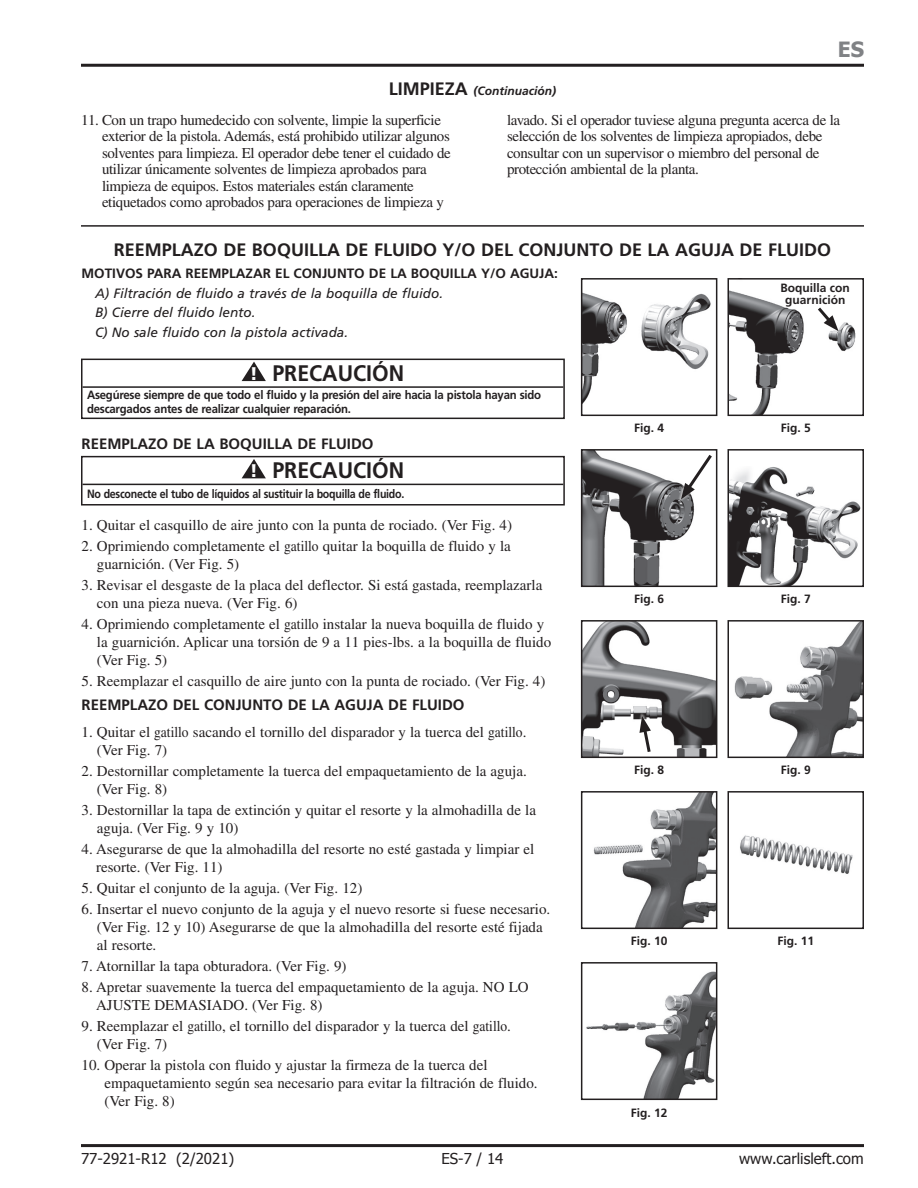
<style>
.page{position:relative;width:918px;height:1188px;background:#fff}
.page>*{position:absolute;margin:0;border:0;box-sizing:border-box;transform-origin:0 0}
.t1{font:700 22.5px "Frutiger";color:#231f20;scale:.95 1}
.t2{font:700 21px "Tahoma";color:#808285}
.t3{font:700 18px "Frutiger";color:#231f20}
.t4{font:15px/18px "Times";color:#231f20}
.t5{font:15px/16.5px "Times";letter-spacing:-.025em;color:#231f20}
.t6{font:700 15px "Frutiger";color:#231f20}
.t7{font:15px "Tahoma";color:#231f20}
.t8{font:italic 13.5px/19.5px "Frutiger";color:#231f20}
.t9{font:700 13.5px "Frutiger";color:#231f20}
.t10{font:700 12px/13.5px "Frutiger";letter-spacing:-.02em;color:#231f20;scale:.95 1}
.t11{font:700 12px "Frutiger";letter-spacing:-.02em;color:#231f20;scale:.89 1}
.t12{font:700 12px "Frutiger";letter-spacing:-.02em;color:#231f20}
.t13{font:italic 700 12px "Frutiger";color:#231f20}
.t14{font:700 12px/12px "Frutiger";color:#231f20;text-align:center}
.s1{font-style:normal;font-size:18px}
.s2{font-weight:900;font-size:18.3px;color:#fff}
</style>
<div class="page">
<hr style="left:81px;top:225px;width:783px;height:2px;background:#231f20">
<img style="left:734px;top:623px;width:127px;height:132px">
<div style="left:728px;top:620px;width:136px;height:138px;border:2px solid #231f20"></div>
<img style="left:586px;top:971px;width:128px;height:126px">
<div style="left:581px;top:962px;width:136px;height:138px;border:2px solid #231f20"></div>
<hr style="left:83px;top:386px;width:480px;height:2px;background:#231f20">
<svg style="left:242px;top:362px;width:24px;height:19px"></svg>
<div style="left:81px;top:359px;width:484px;height:60px;border:2px solid #231f20"></div>
<hr style="left:83px;top:484px;width:480px;height:1px;background:#231f20">
<svg style="left:242px;top:459px;width:24px;height:19px"></svg>
<div style="left:81px;top:456px;width:484px;height:50px;border:2px solid #231f20"></div>
<img style="left:584px;top:293px;width:127px;height:109px">
<div style="left:581px;top:278px;width:136px;height:138px;border:2px solid #231f20"></div>
<img style="left:731px;top:467px;width:130px;height:117px">
<div style="left:728px;top:449px;width:136px;height:138px;border:2px solid #231f20"></div>
<img style="left:584px;top:452px;width:111px;height:132px">
<div style="left:581px;top:449px;width:136px;height:138px;border:2px solid #231f20"></div>
<svg style="left:678px;top:453px;width:17px;height:49px"></svg>
<svg style="left:681px;top:451px;width:34px;height:48px"></svg>
<img style="left:584px;top:623px;width:130px;height:132px">
<div style="left:581px;top:620px;width:136px;height:138px;border:2px solid #231f20"></div>
<svg style="left:637px;top:713px;width:17px;height:41px"></svg>
<svg style="left:639px;top:716px;width:14px;height:39px"></svg>
<img style="left:731px;top:291px;width:125px;height:122px">
<div style="left:728px;top:278px;width:136px;height:138px;border:2px solid #231f20"></div>
<svg style="left:816px;top:305px;width:25px;height:28px"></svg>
<svg style="left:815px;top:304px;width:24px;height:27px"></svg>
<img style="left:740px;top:835px;width:113px;height:39px">
<div style="left:728px;top:791px;width:136px;height:138px;border:2px solid #231f20"></div>
<img style="left:593px;top:794px;width:121px;height:132px">
<div style="left:581px;top:791px;width:136px;height:138px;border:2px solid #231f20"></div>
<hr style="left:81px;top:64px;width:783px;height:3px;background:#231f20">
<hr style="left:81px;top:1144px;width:783px;height:3px;background:#231f20">
<h2 class="t2" style="left:838px;top:35px;width:28px">ES</h2>
<p class="t13" style="left:389px;top:84px;width:169px"><span class="s1">LIMPIEZA</span> (Continuación)</p>
<p class="t5" style="left:102px;top:112px;width:350px;text-indent:-21px">11. Con un trapo humedecido con solvente, limpie la superficie exterior de la pistola. Además, está prohibido utilizar algunos solventes para limpieza. El operador debe tener el cuidado de utilizar únicamente solventes de limpieza aprobados para limpieza de equipos. Estos materiales están claramente etiquetados como aprobados para operaciones de limpieza y</p>
<p class="t5" style="left:507px;top:112px;width:335px">lavado. Si el operador tuviese alguna pregunta acerca de la selección de los solventes de limpieza apropiados, debe consultar con un supervisor o miembro del personal de protección ambiental de la planta.</p>
<p class="t3" style="left:114px;top:239px;width:719px">REEMPLAZO DE BOQUILLA DE FLUIDO Y/O DEL CONJUNTO DE LA AGUJA DE FLUIDO</p>
<p class="t9" style="left:82px;top:266px;width:478px">MOTIVOS PARA REEMPLAZAR EL CONJUNTO DE LA BOQUILLA Y/O AGUJA:</p>
<p class="t8" style="left:95px;top:283px;width:350px">A) Filtración de fluido a través de la boquilla de fluido.<br>B) Cierre del fluido lento.<br>C) No sale fluido con la pistola activada.</p>
<h1 class="t1" style="left:250px;top:360px;width:164px"><span class="s2">!</span> PRECAUCIÓN</h1>
<p class="t10" style="left:87px;top:388px;width:480px">Asegúrese siempre de que todo el fluido y la presión del aire hacia la pistola hayan sido descargados antes de realizar cualquier reparación.</p>
<p class="t6" style="left:82px;top:435px;width:294px">REEMPLAZO DE LA BOQUILLA DE FLUIDO</p>
<h1 class="t1" style="left:250px;top:457px;width:164px"><span class="s2">!</span> PRECAUCIÓN</h1>
<p class="t11" style="left:87px;top:487px;width:358px">No desconecte el tubo de líquidos al sustituir la boquilla de fluido.</p>
<p class="t4" style="left:82px;top:516px;width:432px">1. Quitar el casquillo de aire junto con la punta de rociado. (Ver Fig. 4)</p>
<p class="t4" style="left:97px;top:537px;width:415px;text-indent:-15px">2. Oprimiendo completamente el gatillo quitar la boquilla de fluido y la guarnición. (Ver Fig. 5)</p>
<p class="t4" style="left:97px;top:576px;width:447px;text-indent:-15px">3. Revisar el desgaste de la placa del deflector. Si está gastada, reemplazarla con una pieza nueva. (Ver Fig. 6)</p>
<p class="t4" style="left:97px;top:615px;width:456px;text-indent:-15px">4. Oprimiendo completamente el gatillo instalar la nueva boquilla de fluido y la guarnición. Aplicar una torsión de 9 a 11 pies-lbs. a la boquilla de fluido (Ver Fig. 5)</p>
<p class="t4" style="left:82px;top:672px;width:465px">5. Reemplazar el casquillo de aire junto con la punta de rociado. (Ver Fig. 4)</p>
<p class="t6" style="left:82px;top:696px;width:384px">REEMPLAZO DEL CONJUNTO DE LA AGUJA DE FLUIDO</p>
<p class="t4" style="left:97px;top:723px;width:431px;text-indent:-15px">1. Quitar el gatillo sacando el tornillo del disparador y la tuerca del gatillo. (Ver Fig. 7)</p>
<p class="t4" style="left:97px;top:762px;width:431px;text-indent:-15px">2. Destornillar completamente la tuerca del empaquetamiento de la aguja. (Ver Fig. 8)</p>
<p class="t4" style="left:97px;top:801px;width:441px;text-indent:-15px">3. Destornillar la tapa de extinción y quitar el resorte y la almohadilla de la aguja. (Ver Fig. 9 y 10)</p>
<p class="t4" style="left:96px;top:840px;width:440px;text-indent:-15px">4. Asegurarse de que la almohadilla del resorte no esté gastada y limpiar el resorte. (Ver Fig. 11)</p>
<p class="t4" style="left:82px;top:879px;width:282px">5. Quitar el conjunto de la aguja. (Ver Fig. 12)</p>
<p class="t4" style="left:97px;top:900px;width:455px;text-indent:-15px">6. Insertar el nuevo conjunto de la aguja y el nuevo resorte si fuese necesario. (Ver Fig. 12 y 10) Asegurarse de que la almohadilla del resorte esté fijada al resorte.</p>
<p class="t4" style="left:82px;top:957px;width:267px">7. Atornillar la tapa obturadora. (Ver Fig. 9)</p>
<p class="t4" style="left:96px;top:978px;width:434px;text-indent:-15px">8. Apretar suavemente la tuerca del empaquetamiento de la aguja. NO LO<br>AJUSTE DEMASIADO. (Ver Fig. 8)</p>
<p class="t4" style="left:97px;top:1017px;width:416px;text-indent:-15px">9. Reemplazar el gatillo, el tornillo del disparador y la tuerca del gatillo. (Ver Fig. 7)</p>
<p class="t4" style="left:104px;top:1056px;width:435px;text-indent:-23px">10. Operar la pistola con fluido y ajustar la firmeza de la tuerca del empaquetamiento según sea necesario para evitar la filtración de fluido. (Ver Fig. 8)</p>
<p class="t12" style="left:634px;top:421px;width:32px">Fig. 4</p>
<p class="t14" style="left:781px;top:282px;width:71px">Boquilla con guarnición</p>
<p class="t12" style="left:781px;top:421px;width:32px">Fig. 5</p>
<p class="t12" style="left:634px;top:592px;width:32px">Fig. 6</p>
<p class="t12" style="left:781px;top:592px;width:32px">Fig. 7</p>
<p class="t12" style="left:634px;top:763px;width:32px">Fig. 8</p>
<p class="t12" style="left:781px;top:763px;width:32px">Fig. 9</p>
<p class="t12" style="left:631px;top:934px;width:38px">Fig. 10</p>
<p class="t12" style="left:777px;top:934px;width:38px">Fig. 11</p>
<p class="t12" style="left:631px;top:1106px;width:38px">Fig. 12</p>
<p class="t7" style="left:81px;top:1148px;width:155px">77-2921-R12 (2/2021)</p>
<p class="t7" style="left:442px;top:1148px;width:63px">ES-7 / 14</p>
<p class="t7" style="left:739px;top:1148px;width:126px">www.carlisleft.com</p>
</div>
